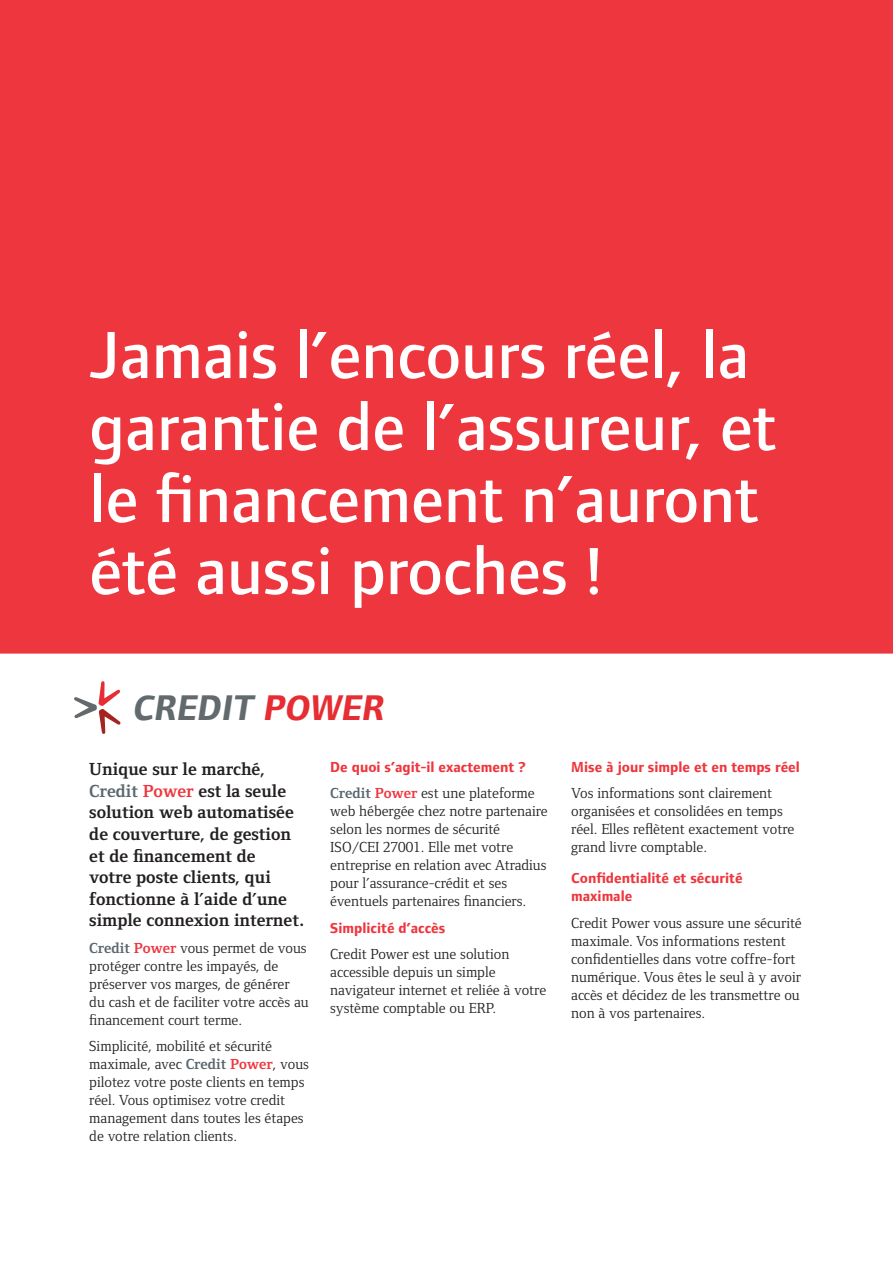
<style>
.page{position:relative;width:893px;height:1263px;background:#fff}
.page>*{position:absolute;margin:0;border:0;box-sizing:border-box;transform-origin:0 0}
.t1{font:500 69px/72px "Foundry Form Sans";color:#fff}
.t2{font:italic 700 36.75px "Foundry Form Sans";color:#626a6e}
.basic_highlight{font:700 18px/21.6px "Foundry Form Serif";color:#231f20}
.t3{font:15px/18px "Foundry Form Serif";color:#231f20}
.Subheader{font:700 15px/18px "Foundry Form Sans";color:#ee363e}
.s1{color:#e62d34}
.s2{color:#5a676e}
.s3{color:#ee363e}
.s4{font-weight:700;color:#5a676e}
.s5{font-weight:700;color:#ee363e}
</style>
<div class="page">
<div style="left:0;top:0;width:893px;height:654px;background:#ee363e"></div>
<svg style="left:74px;top:681px;width:47px;height:53px"></svg>
<p class="t1" style="left:89px;top:319px;width:689px">Jamais l’encours réel, la garantie de l’assureur, et le financement n’auront été aussi proches !</p>
<p class="t2" style="left:132px;top:687px;width:259px">CREDIT <span class="s1">POWER</span></p>
<p class="basic_highlight" style="left:89px;top:758px;width:216px">Unique sur le marché,<br><span class="s2">Credit</span> <span class="s3">Power</span> est la seule solution web automatisée de couverture, de gestion et de financement de<br>votre poste clients, qui fonctionne à l’aide d’une simple connexion internet.</p>
<p class="t3" style="left:89px;top:939px;width:221px"><span class="s4">Credit</span> <span class="s5">Power</span> vous permet de vous protéger contre les impayés, de préserver vos marges, de générer du cash et de faciliter votre accès au financement court terme.</p>
<p class="t3" style="left:89px;top:1037px;width:221px">Simplicité, mobilité et sécurité maximale, avec <span class="s4">Credit</span> <span class="s5">Power</span>, vous pilotez votre poste clients en temps réel. Vous optimisez votre credit management dans toutes les étapes de votre relation clients.</p>
<p class="Subheader" style="left:330px;top:758px;width:197px">De quoi s’agit-il exactement ?</p>
<p class="t3" style="left:330px;top:784px;width:219px"><span class="s4">Credit</span> <span class="s5">Power</span> est une plateforme web hébergée chez notre partenaire selon les normes de sécurité ISO/CEI 27001. Elle met votre entreprise en relation avec Atradius pour l’assurance-crédit et ses éventuels partenaires financiers.</p>
<p class="Subheader" style="left:330px;top:919px;width:117px">Simplicité d’accès</p>
<p class="t3" style="left:330px;top:945px;width:217px">Credit Power est une solution accessible depuis un simple navigateur internet et reliée à votre système comptable ou ERP.</p>
<p class="Subheader" style="left:571px;top:758px;width:230px">Mise à jour simple et en temps réel</p>
<p class="t3" style="left:571px;top:784px;width:225px">Vos informations sont clairement organisées et consolidées en temps réel. Elles reflètent exactement votre grand livre comptable.</p>
<p class="Subheader" style="left:571px;top:869px;width:173px">Confidentialité et sécurité maximale</p>
<p class="t3" style="left:571px;top:914px;width:232px">Credit Power vous assure une sécurité maximale. Vos informations restent confidentielles dans votre coffre-fort numérique. Vous êtes le seul à y avoir accès et décidez de les transmettre ou non à vos partenaires.</p>
</div>
